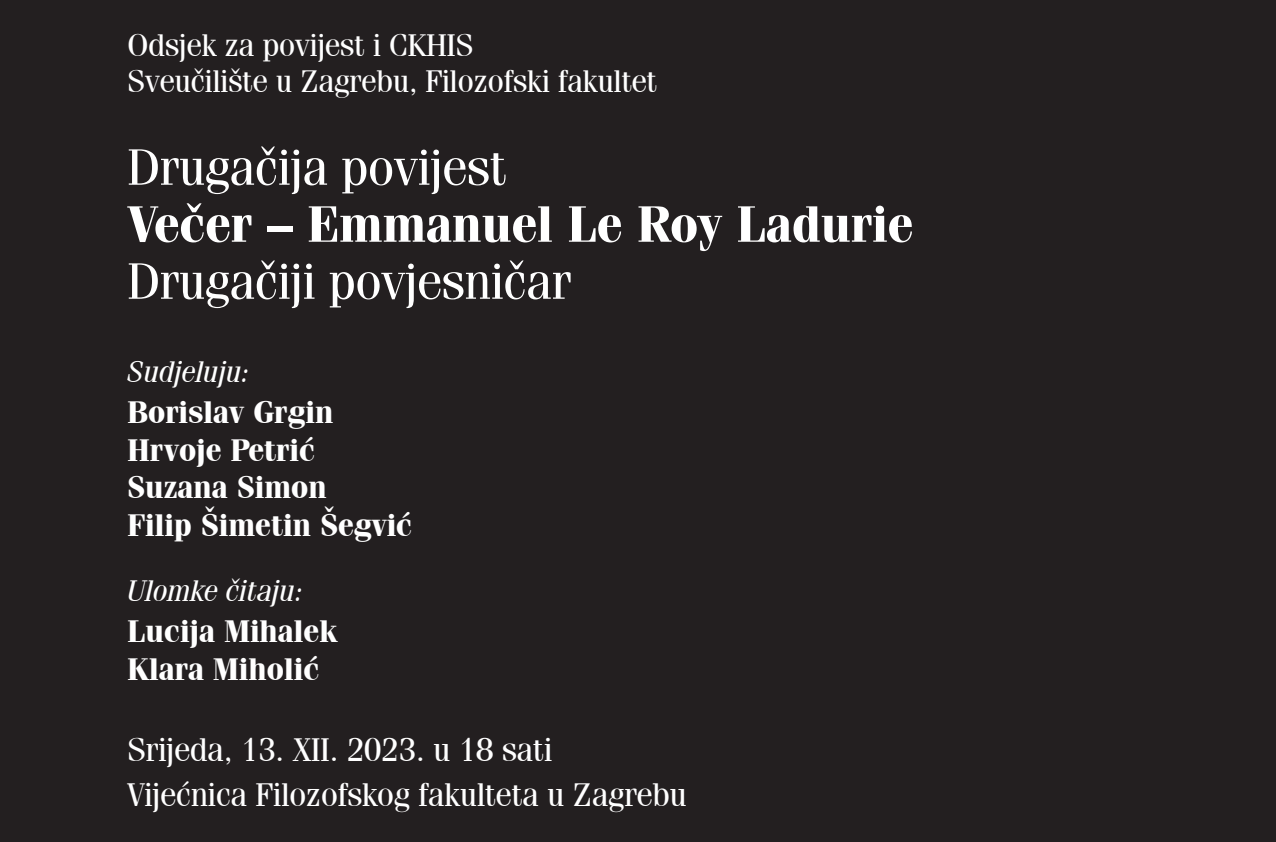
<style>
.page{position:relative;width:1276px;height:842px;background:#231f20}
.page>*{position:absolute;margin:0;border:0;box-sizing:border-box;transform-origin:0 0}
.t1{font:51px "Fenice IT Cby L2";color:#fff}
.t2{font:700 51px "Fenice IT Cby L2";color:#fff}
.t3{font:33px "Fenice IT Cby L2";color:#fff}
.t4{font:700 31.5px "Fenice IT Cby L2";color:#fff}
.t5{font:31.5px "Fenice IT Cby L2";color:#fff}
.t6{font:italic 30px "Fenice IT Cby L2";color:#fff}
</style>
<div class="page">
<p class="t5" style="left:128px;top:25px;width:347px">Odsjek za povijest i CKHIS</p>
<p class="t5" style="left:128px;top:61px;width:531px">Sveučilište u Zagrebu, Filozofski fakultet</p>
<p class="t1" style="left:128px;top:136px;width:380px">Drugačija povijest</p>
<p class="t2" style="left:128px;top:193px;width:787px">Večer – Emmanuel Le Roy Ladurie</p>
<p class="t1" style="left:128px;top:250px;width:445px">Drugačiji povjesničar</p>
<p class="t6" style="left:128px;top:353px;width:124px">Sudjeluju:</p>
<p class="t4" style="left:128px;top:393px;width:207px">Borislav Grgin</p>
<p class="t4" style="left:128px;top:431px;width:189px">Hrvoje Petrić</p>
<p class="t4" style="left:128px;top:468px;width:201px">Suzana Simon</p>
<p class="t4" style="left:128px;top:506px;width:286px">Filip Šimetin Šegvić</p>
<p class="t6" style="left:128px;top:572px;width:177px">Ulomke čitaju:</p>
<p class="t4" style="left:128px;top:612px;width:211px">Lucija Mihalek</p>
<p class="t4" style="left:128px;top:650px;width:193px">Klara Miholić</p>
<p class="t3" style="left:128px;top:729px;width:426px">Srijeda, 13. XII. 2023. u 18 sati</p>
<p class="t3" style="left:128px;top:774px;width:560px">Vijećnica Filozofskog fakulteta u Zagrebu</p>
</div>
